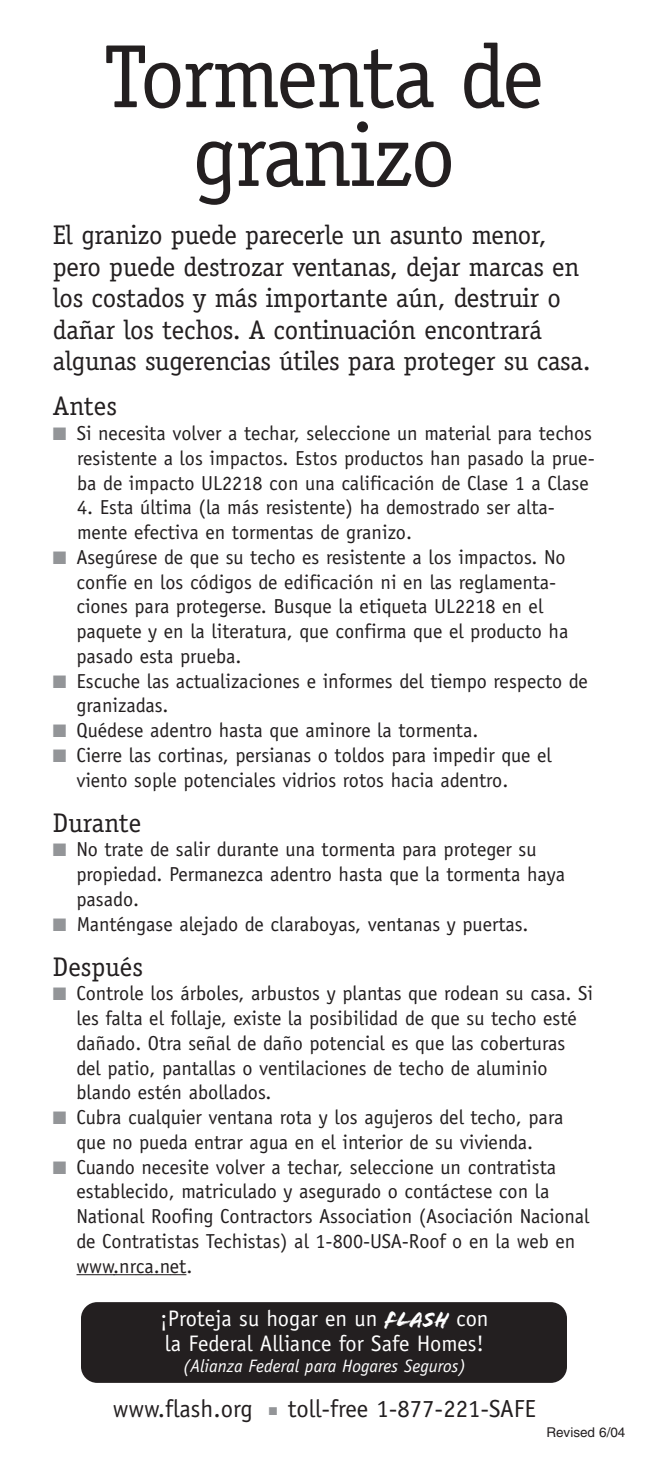
<style>
.page{position:relative;width:648px;height:1458px;background:#fff}
.page>*{position:absolute;margin:0;border:0;box-sizing:border-box;transform-origin:0 0}
.t1{font:90px/78.8px "Officina Serif";letter-spacing:-.025em;color:#231f20;text-align:center}
.t2{font:27px/31.5px "Officina Serif";letter-spacing:-.01em;color:#231f20}
.t3{font:24.75px "Officina Sans";color:#231f20}
.t4{font:22.5px/24.8px "Officina Sans";color:#fff}
.t5{font:20.25px/24.8px "Officina Sans";color:#231f20}
.t6{font:italic 18px "Officina Sans";color:#fff}
.t7{font:13.5px "Helvetica";color:#231f20}
.s1{color:#939598}
.s2{font-family:"Flood"}
</style>
<div class="page">
<div style="left:81px;top:1302px;width:486px;height:81px;background:#231f20;border-radius:16px"></div>
<hr style="left:76px;top:1274px;width:39px;height:1px;background:#231f20">
<svg style="left:113px;top:1274px;width:23px;height:1px"></svg>
<hr style="left:136px;top:1274px;width:34px;height:1px;background:#231f20">
<svg style="left:170px;top:1274px;width:16px;height:1px"></svg>
<h1 class="t1" style="left:104px;top:45px;width:442px">Tormenta de granizo</h1>
<h2 class="t2" style="left:53px;top:222px;width:539px">El granizo puede parecerle un asunto menor, pero puede destrozar ventanas, dejar marcas en los costados y más importante aún, destruir o dañar los techos. A continuación encontrará algunas sugerencias útiles para proteger su casa.</h2>
<h2 class="t2" style="left:53px;top:393px;width:66px">Antes</h2>
<p class="t5" style="left:77px;top:423px;width:519px;text-indent:-24px"><span class="s1">■</span> Si necesita volver a techar, seleccione un material para techos resistente a los impactos. Estos productos han pasado la prue&shy;ba de impacto UL2218 con una calificación de Clase 1 a Clase</p>
<p class="t5" style="left:77px;top:497px;width:479px">4. Esta última (la más resistente) ha demostrado ser alta&shy;mente efectiva en tormentas de granizo.</p>
<p class="t5" style="left:76px;top:546px;width:493px;text-indent:-24px"><span class="s1">■</span> Asegúrese de que su techo es resistente a los impactos. No confíe en los códigos de edificación ni en las reglamenta&shy;ciones para protegerse. Busque la etiqueta UL2218 en el paquete y en la literatura, que confirma que el producto ha pasado esta prueba.</p>
<p class="t5" style="left:76px;top:670px;width:513px;text-indent:-24px"><span class="s1">■</span> Escuche las actualizaciones e informes del tiempo respecto de granizadas.</p>
<p class="t5" style="left:53px;top:720px;width:427px"><span class="s1">■</span> Quédese adentro hasta que aminore la tormenta.</p>
<p class="t5" style="left:76px;top:744px;width:477px;text-indent:-24px"><span class="s1">■</span> Cierre las cortinas, persianas o toldos para impedir que el viento sople potenciales vidrios rotos hacia adentro.</p>
<h2 class="t2" style="left:53px;top:809px;width:90px">Durante</h2>
<p class="t5" style="left:76px;top:839px;width:490px;text-indent:-24px"><span class="s1">■</span> No trate de salir durante una tormenta para proteger su propiedad. Permanezca adentro hasta que la tormenta haya pasado.</p>
<p class="t5" style="left:53px;top:913px;width:477px"><span class="s1">■</span> Manténgase alejado de claraboyas, ventanas y puertas.</p>
<h2 class="t2" style="left:53px;top:953px;width:92px">Después</h2>
<p class="t5" style="left:76px;top:983px;width:518px;text-indent:-24px"><span class="s1">■</span> Controle los árboles, arbustos y plantas que rodean su casa. Si les falta el follaje, existe la posibilidad de que su techo esté dañado. Otra señal de daño potencial es que las coberturas del patio, pantallas o ventilaciones de techo de aluminio blando estén abollados.</p>
<p class="t5" style="left:53px;top:1107px;width:512px;text-align:center"><span class="s1">■</span> Cubra cualquier ventana rota y los agujeros del techo, para que no pueda entrar agua en el interior de su vivienda.</p>
<p class="t5" style="left:76px;top:1156px;width:514px;text-indent:-24px"><span class="s1">■</span> Cuando necesite volver a techar, seleccione un contratista establecido, matriculado y asegurado o contáctese con la National Roofing Contractors Association (Asociación Nacional de Contratistas Techistas) al 1-800-USA-Roof o en la web en www.nrca.net.</p>
<p class="t4" style="left:160px;top:1308px;width:330px">¡Proteja su hogar en un <span class="s2">FLASH</span> con la Federal Alliance for Safe Homes!</p>
<p class="t6" style="left:183px;top:1359px;width:285px">(Alianza Federal para Hogares Seguros)</p>
<p class="t3" style="left:113px;top:1399px;width:424px">www.flash.org <span class="s1">■</span> toll-free 1-877-221-SAFE</p>
<p class="t7" style="left:546px;top:1428px;width:81px">Revised 6/04</p>
</div>
